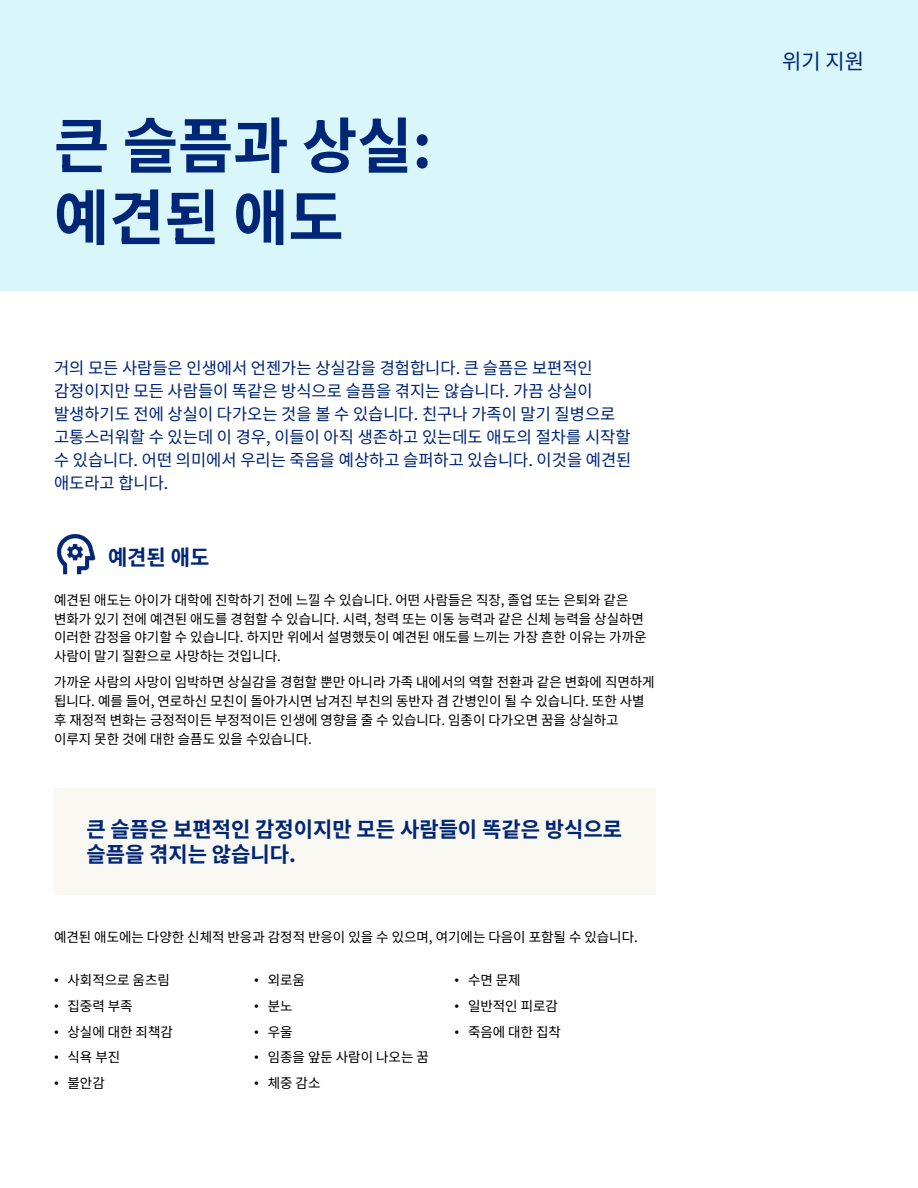
<style>
.page{position:relative;width:918px;height:1188px;background:#fff}
.page>*{position:absolute;margin:0;border:0;box-sizing:border-box;transform-origin:0 0}
.Headline{font:700 60px/72px "Noto Sans KR";color:#002677}
.Subhead{font:700 21px/25.2px "Noto Sans KR";color:#002677}
.Product_label_-_Right_aligned{font:21px "Noto Sans KR";color:#002677}
.Intro{font:16.5px/23.1px "Noto Sans KR";color:#002677}
.Body{font:13.5px/18.9px "Noto Sans KR";color:#000}
.s1{font-family:"Arial"}
</style>
<div class="page">
<div style="left:0;top:0;width:918px;height:290px;background:#d9f6fa"></div>
<img style="left:56px;top:534px;width:40px;height:41px">
<div style="left:54px;top:788px;width:602px;height:107px;background:#faf8f2"></div>
<p class="Headline" style="left:54px;top:111px;width:379px">큰 슬픔과 상실: 예견된 애도</p>
<p class="Intro" style="left:54px;top:357px;width:579px">거의 모든 사람들은 인생에서 언젠가는 상실감을 경험합니다. 큰 슬픔은 보편적인 감정이지만 모든 사람들이 똑같은 방식으로 슬픔을 겪지는 않습니다. 가끔 상실이 발생하기도 전에 상실이 다가오는 것을 볼 수 있습니다. 친구나 가족이 말기 질병으로 고통스러워할 수 있는데 이 경우, 이들이 아직 생존하고 있는데도 애도의 절차를 시작할 수 있습니다. 어떤 의미에서 우리는 죽음을 예상하고 슬퍼하고 있습니다. 이것을 예견된 애도라고 합니다.</p>
<p class="Subhead" style="left:108px;top:545px;width:103px">예견된 애도</p>
<p class="Body" style="left:54px;top:591px;width:594px">예견된 애도는 아이가 대학에 진학하기 전에 느낄 수 있습니다. 어떤 사람들은 직장, 졸업 또는 은퇴와 같은 변화가 있기 전에 예견된 애도를 경험할 수 있습니다. 시력, 청력 또는 이동 능력과 같은 신체 능력을 상실하면 이러한 감정을 야기할 수 있습니다. 하지만 위에서 설명했듯이 예견된 애도를 느끼는 가장 흔한 이유는 가까운 사람이 말기 질환으로 사망하는 것입니다.</p>
<p class="Body" style="left:54px;top:673px;width:602px">가까운 사람의 사망이 임박하면 상실감을 경험할 뿐만 아니라 가족 내에서의 역할 전환과 같은 변화에 직면하게 됩니다. 예를 들어, 연로하신 모친이 돌아가시면 남겨진 부친의 동반자 겸 간병인이 될 수 있습니다. 또한 사별 후 재정적 변화는 긍정적이든 부정적이든 인생에 영향을 줄 수 있습니다. 임종이 다가오면 꿈을 상실하고 이루지 못한 것에 대한 슬픔도 있을 수있습니다.</p>
<p class="Subhead" style="left:86px;top:817px;width:537px">큰 슬픔은 보편적인 감정이지만 모든 사람들이 똑같은 방식으로 슬픔을 겪지는 않습니다.</p>
<p class="Body" style="left:54px;top:928px;width:585px">예견된 애도에는 다양한 신체적 반응과 감정적 반응이 있을 수 있으며, 여기에는 다음이 포함될 수 있습니다.</p>
<p class="Body" style="left:54px;top:971px;width:117px"><span class="s1">•</span> 사회적으로 움츠림</p>
<p class="Body" style="left:54px;top:997px;width:80px"><span class="s1">•</span> 집중력 부족</p>
<p class="Body" style="left:54px;top:1023px;width:120px"><span class="s1">•</span> 상실에 대한 죄책감</p>
<p class="Body" style="left:54px;top:1048px;width:68px"><span class="s1">•</span> 식욕 부진</p>
<p class="Body" style="left:54px;top:1074px;width:52px"><span class="s1">•</span> 불안감</p>
<p class="Body" style="left:254px;top:971px;width:52px"><span class="s1">•</span> 외로움</p>
<p class="Body" style="left:254px;top:997px;width:40px"><span class="s1">•</span> 분노</p>
<p class="Body" style="left:254px;top:1023px;width:40px"><span class="s1">•</span> 우울</p>
<p class="Body" style="left:254px;top:1048px;width:176px"><span class="s1">•</span> 임종을 앞둔 사람이 나오는 꿈</p>
<p class="Body" style="left:254px;top:1074px;width:68px"><span class="s1">•</span> 체중 감소</p>
<p class="Body" style="left:454px;top:971px;width:68px"><span class="s1">•</span> 수면 문제</p>
<p class="Body" style="left:454px;top:997px;width:105px"><span class="s1">•</span> 일반적인 피로감</p>
<p class="Body" style="left:454px;top:1023px;width:108px"><span class="s1">•</span> 죽음에 대한 집착</p>
<p class="Product_label_-_Right_aligned" style="left:782px;top:50px;width:83px">위기 지원</p>
</div>
